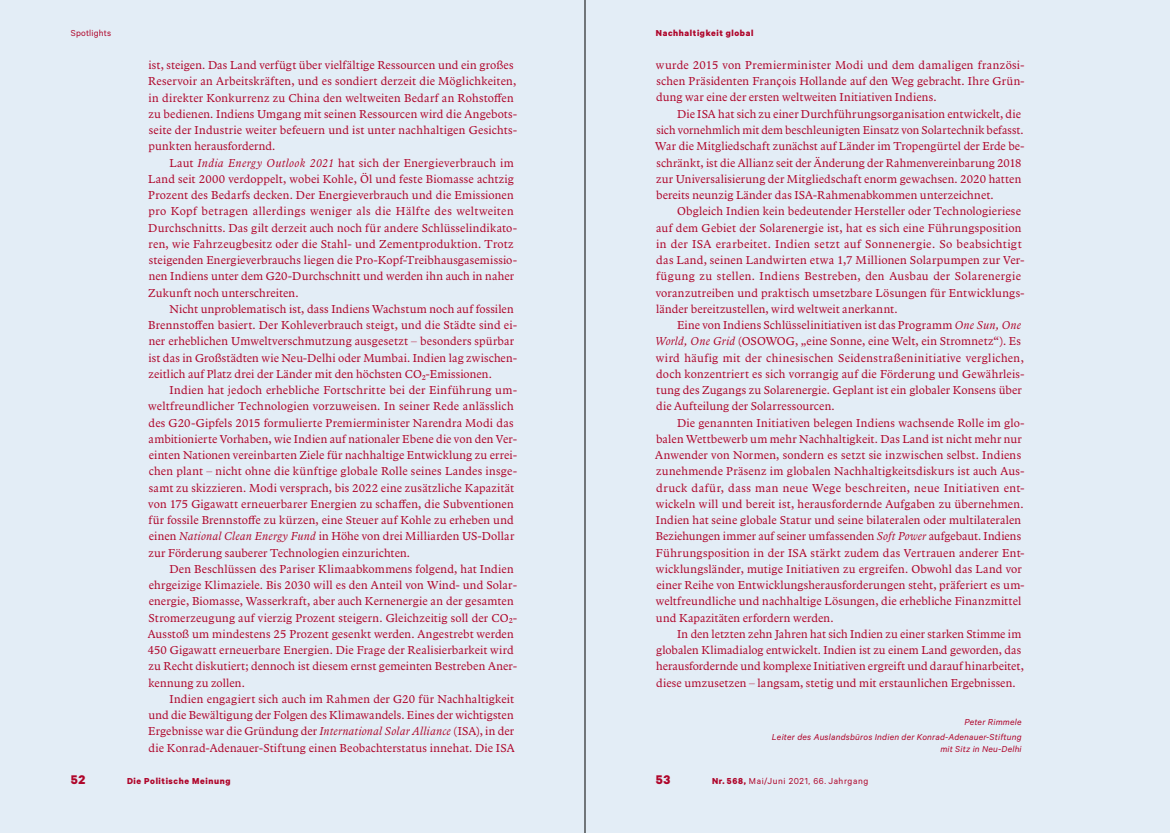
<style>
.page{position:relative;width:1170px;height:833px;background:#fff}
.page>*{position:absolute;margin:0;border:0;box-sizing:border-box;transform-origin:0 0}
.t1{font:700 14.12px "Calibre";color:#af052a}
.t2{font:11.88px/16.2px "Arbesco DT";letter-spacing:.015em;color:#af052a}
.t3{font:italic 9.75px/14.8px "Calibre";letter-spacing:.02em;color:#af052a;text-align:right}
.t4{font:700 9.75px "Calibre";letter-spacing:.065em;color:#af052a}
.t5{font:9.75px "Calibre";letter-spacing:.055em;color:#af052a}
.t6{font:9.75px "Calibre";letter-spacing:.02em;color:#af052a}
.s1{font-style:italic}
.s2{font-weight:700}
</style>
<div class="page">
<div style="left:0;top:0;width:585px;height:833px;background:#e3edf6"></div>
<div style="left:585px;top:0;width:584px;height:833px;background:#e3edf6"></div>
<hr style="left:584px;top:0;width:1px;height:833px;background:#000">
<p class="t6" style="left:71px;top:28px;width:42px">Spotlights</p>
<p class="t2" style="left:148px;top:57px;width:370px">ist, steigen. Das Land verfügt über vielfältige Ressourcen und ein großes Reservoir an Arbeitskräften, und es sondiert derzeit die Möglichkeiten, in direkter Konkurrenz zu China den weltweiten Bedarf an Rohstoffen zu bedienen. Indiens Umgang mit seinen Ressourcen wird die Angebots&shy;seite der Industrie weiter befeuern und ist unter nachhaltigen Gesichts&shy;punkten herausfordernd.</p>
<p class="t2" style="left:148px;top:155px;width:370px;text-indent:21px">Laut <span class="s1">India Energy Outlook 2021</span> hat sich der Energieverbrauch im Land seit 2000 verdoppelt, wobei Kohle, Öl und feste Biomasse achtzig Prozent des Bedarfs decken. Der Energieverbrauch und die Emissionen pro Kopf betragen allerdings weniger als die Hälfte des weltweiten Durchschnitts. Das gilt derzeit auch noch für andere Schlüsselindikato&shy;ren, wie Fahrzeugbesitz oder die Stahl- und Zementproduktion. Trotz steigenden Energieverbrauchs liegen die Pro-Kopf-Treibhausgasemissio&shy;nen Indiens unter dem G20-Durchschnitt und werden ihn auch in naher Zukunft noch unterschreiten.</p>
<p class="t2" style="left:148px;top:301px;width:370px;text-indent:21px">Nicht unproblematisch ist, dass Indiens Wachstum noch auf fossilen Brennstoffen basiert. Der Kohleverbrauch steigt, und die Städte sind ei&shy;ner erheblichen Umweltverschmutzung ausgesetzt – besonders spürbar ist das in Großstädten wie Neu-Delhi oder Mumbai. Indien lag zwischen&shy;zeitlich auf Platz drei der Länder mit den höchsten CO2-Emissionen.</p>
<p class="t2" style="left:148px;top:382px;width:370px;text-indent:21px">Indien hat jedoch erhebliche Fortschritte bei der Einführung um&shy;weltfreundlicher Technologien vorzuweisen. In seiner Rede anlässlich des G20-Gipfels 2015 formulierte Premierminister Narendra Modi das ambitionierte Vorhaben, wie Indien auf nationaler Ebene die von den Ver&shy;einten Nationen vereinbarten Ziele für nachhaltige Entwicklung zu errei&shy;chen plant – nicht ohne die künftige globale Rolle seines Landes insge&shy;samt zu skizzieren. Modi versprach, bis 2022 eine zusätzliche Kapazität von 175 Gigawatt erneuerbarer Energien zu schaffen, die Subventionen für fossile Brennstoffe zu kürzen, eine Steuer auf Kohle zu erheben und einen <span class="s1">National Clean Energy Fund</span> in Höhe von drei Milliarden US-Dollar zur Förderung sauberer Technologien einzurichten.</p>
<p class="t2" style="left:148px;top:561px;width:370px;text-indent:22px">Den Beschlüssen des Pariser Klimaabkommens folgend, hat Indien ehrgeizige Klimaziele. Bis 2030 will es den Anteil von Wind- und Solar&shy;energie, Biomasse, Wasserkraft, aber auch Kernenergie an der gesamten Stromerzeugung auf vierzig Prozent steigern. Gleichzeitig soll der CO2- Ausstoß um mindestens 25 Prozent gesenkt werden. Angestrebt werden 450 Gigawatt erneuerbare Energien. Die Frage der Realisierbarkeit wird zu Recht diskutiert; dennoch ist diesem ernst gemeinten Bestreben Aner&shy;kennung zu zollen.</p>
<p class="t2" style="left:148px;top:691px;width:368px;text-align:justify;text-indent:21px">Indien engagiert sich auch im Rahmen der G20 für Nachhaltigkeit und die Bewältigung der Folgen des Klimawandels. Eines der wichtigsten Ergebnisse war die Gründung der <span class="s1">International Solar Alliance</span> (ISA), in der die Konrad-Adenauer-Stiftung einen Beobachterstatus innehat. Die ISA</p>
<p class="t4" style="left:656px;top:27px;width:99px">Nachhaltigkeit global</p>
<p class="t2" style="left:655px;top:57px;width:370px;text-align:justify">wurde 2015 von Premierminister Modi und dem damaligen französi&shy;schen Präsidenten François Hollande auf den Weg gebracht. Ihre Grün&shy;dung war eine der ersten weltweiten Initiativen Indiens.</p>
<p class="t2" style="left:655px;top:106px;width:370px;text-indent:22px">Die ISA hat sich zu einer Durchführungsorganisation entwickelt, die sich vornehmlich mit dem beschleunigten Einsatz von Solartechnik befasst.<br>War die Mitgliedschaft zunächst auf Länder im Tropengürtel der Erde be&shy;schränkt, ist die Allianz seit der Änderung der Rahmenvereinbarung 2018 zur Universalisierung der Mitgliedschaft enorm gewachsen. 2020 hatten bereits neunzig Länder das ISA-Rahmenabkommen unterzeichnet.</p>
<p class="t2" style="left:655px;top:204px;width:370px;text-indent:22px">Obgleich Indien kein bedeutender Hersteller oder Technologieriese auf dem Gebiet der Solarenergie ist, hat es sich eine Führungsposition in der ISA erarbeitet. Indien setzt auf Sonnenergie. So beabsichtigt das Land, seinen Landwirten etwa 1,7 Millionen Solarpumpen zur Ver&shy;fügung zu stellen. Indiens Bestreben, den Ausbau der Solarenergie voranzutreiben und praktisch umsetzbare Lösungen für Entwicklungs&shy;länder bereitzustellen, wird weltweit anerkannt.</p>
<p class="t2" style="left:655px;top:317px;width:371px;text-indent:22px">Eine von Indiens Schlüsselinitiativen ist das Programm <span class="s1">One Sun, One World, One Grid</span> (OSOWOG, „eine Sonne, eine Welt, ein Stromnetz“). Es wird häufig mit der chinesischen Seidenstraßeninitiative verglichen, doch konzentriert es sich vorrangig auf die Förderung und Gewährleis&shy;tung des Zugangs zu Solarenergie. Geplant ist ein globaler Konsens über die Aufteilung der Solarressourcen.</p>
<p class="t2" style="left:655px;top:415px;width:370px;text-indent:22px">Die genannten Initiativen belegen Indiens wachsende Rolle im glo&shy;balen Wettbewerb um mehr Nachhaltigkeit. Das Land ist nicht mehr nur Anwender von Normen, sondern es setzt sie inzwischen selbst. Indiens zunehmende Präsenz im globalen Nachhaltigkeitsdiskurs ist auch Aus&shy;druck dafür, dass man neue Wege beschreiten, neue Initiativen ent&shy;wickeln will und bereit ist, herausfordernde Aufgaben zu übernehmen.<br>Indien hat seine globale Statur und seine bilateralen oder multilateralen Beziehungen immer auf seiner umfassenden <span class="s1">Soft Power</span> aufgebaut. Indiens Führungsposition in der ISA stärkt zudem das Vertrauen anderer Ent&shy;wicklungsländer, mutige Initiativen zu ergreifen. Obwohl das Land vor einer Reihe von Entwicklungsherausforderungen steht, präferiert es um&shy;weltfreundliche und nachhaltige Lösungen, die erhebliche Finanzmittel und Kapazitäten erfordern werden.</p>
<p class="t2" style="left:656px;top:626px;width:369px;text-indent:21px">In den letzten zehn Jahren hat sich Indien zu einer starken Stimme im globalen Klimadialog entwickelt. Indien ist zu einem Land geworden, das herausfordernde und komplexe Initiativen ergreift und darauf hinarbeitet, diese umzusetzen – langsam, stetig und mit erstaunlichen Ergebnissen.</p>
<p class="t3" style="left:771px;top:714px;width:251px">Peter Rimmele<br>Leiter des Auslandsbüros Indien der Konrad-Adenauer-Stiftung</p>
<p class="t3" style="left:940px;top:741px;width:83px">mit Sitz in Neu-Delhi</p>
<p class="t1" style="left:71px;top:771px;width:16px">52</p>
<p class="t4" style="left:127px;top:775px;width:105px">Die Politische Meinung</p>
<p class="t1" style="left:656px;top:771px;width:16px">53</p>
<p class="t5" style="left:712px;top:775px;width:158px"><span class="s2">Nr. 568,</span> Mai/Juni 2021, 66. Jahrgang</p>
</div>
